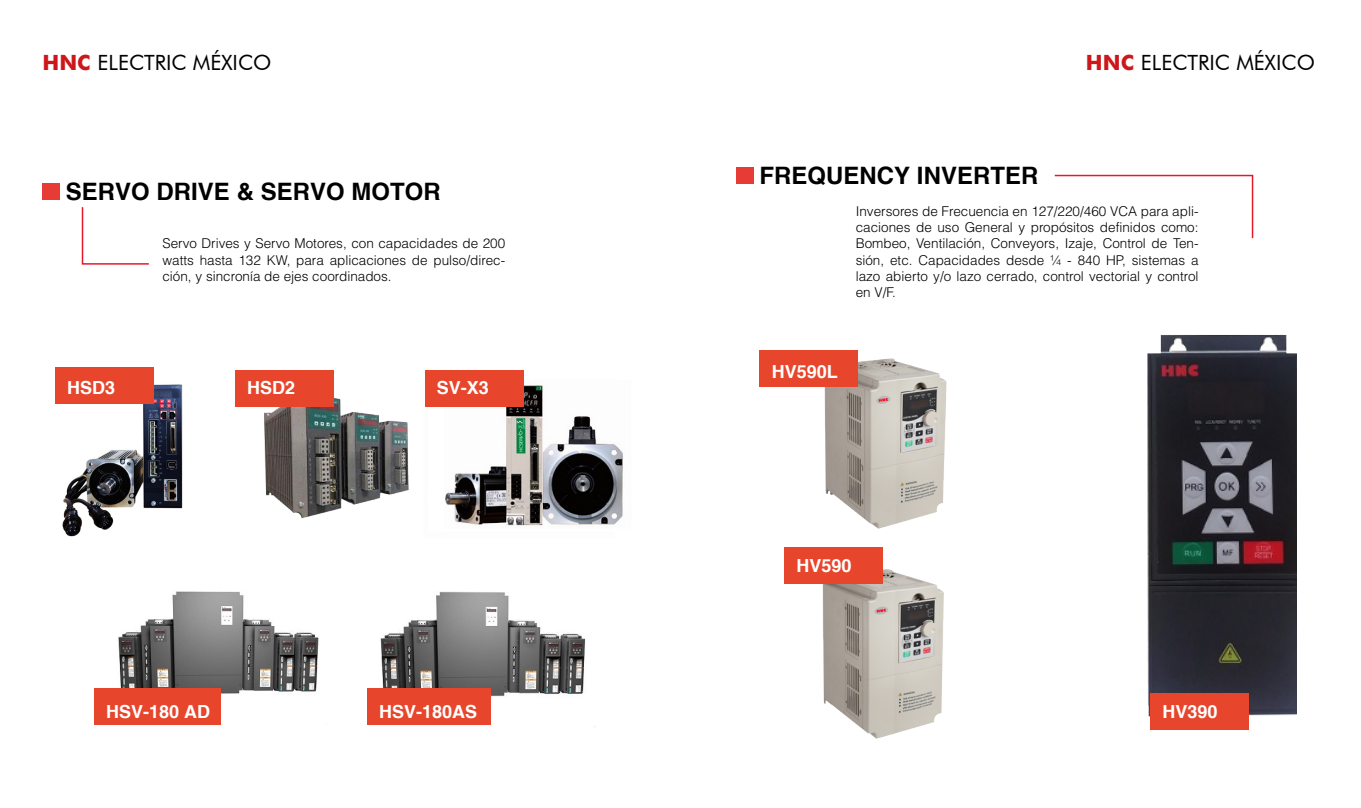
<style>
.page{position:relative;width:1361px;height:808px;background:#fff}
.page>*{position:absolute;margin:0;border:0;box-sizing:border-box;transform-origin:0 0}
.t1{font:700 24px "Helvetica cyr";color:#000}
.t2{font:21px "Futura BT";color:#000}
.t3{font:700 18px "Helvetica cyr";color:#fff}
.t4{font:300 13.5px/16.2px "Helvetica LT Std";color:#000;text-align:justify}
.s1{font-family:"Futura";font-weight:700;color:#cd171a}
</style>
<div class="page">
<img style="left:244px;top:391px;width:165px;height:128px">
<div style="left:43px;top:184px;width:17px;height:16px;background:#e73b36"></div>
<img style="left:55px;top:373px;width:128px;height:164px">
<img style="left:425px;top:380px;width:198px;height:146px">
<img style="left:103px;top:591px;width:216px;height:133px">
<img style="left:367px;top:591px;width:218px;height:106px">
<svg style="left:81px;top:207px;width:68px;height:58px"></svg>
<img style="left:1147px;top:335px;width:149px;height:383px">
<div style="left:1150px;top:694px;width:98px;height:36px;background:#e8462c"></div>
<img style="left:784px;top:569px;width:160px;height:170px">
<div style="left:784px;top:547px;width:99px;height:36px;background:#e8462c"></div>
<img style="left:824px;top:358px;width:123px;height:171px">
<div style="left:55px;top:367px;width:98px;height:36px;background:#e8462c"></div>
<div style="left:736px;top:167px;width:17px;height:17px;background:#e73b36"></div>
<svg style="left:1054px;top:174px;width:200px;height:65px"></svg>
<div style="left:235px;top:370px;width:98px;height:36px;background:#e8462c"></div>
<div style="left:425px;top:370px;width:98px;height:36px;background:#e8462c"></div>
<div style="left:759px;top:350px;width:99px;height:37px;background:#e8462c"></div>
<div style="left:94px;top:689px;width:126px;height:36px;background:#e8462c"></div>
<div style="left:367px;top:689px;width:124px;height:36px;background:#e8462c"></div>
<h2 class="t2" style="left:43px;top:50px;width:231px"><span class="s1">HNC</span> ELECTRIC MÉXICO</h2>
<h2 class="t2" style="left:1086px;top:50px;width:231px"><span class="s1">HNC</span> ELECTRIC MÉXICO</h2>
<h1 class="t1" style="left:66px;top:178px;width:376px">SERVO DRIVE &amp; SERVO MOTOR</h1>
<p class="t4" style="left:162px;top:235px;width:344px">Servo Drives y Servo Motores, con capacidades de 200 watts hasta 132 KW, para aplicaciones de pulso/direc&shy;ción, y sincronía de ejes coordinados.</p>
<h3 class="t3" style="left:67px;top:378px;width:50px">HSD3</h3>
<h3 class="t3" style="left:247px;top:378px;width:50px">HSD2</h3>
<h3 class="t3" style="left:437px;top:378px;width:54px">SV-X3</h3>
<h3 class="t3" style="left:106px;top:702px;width:106px">HSV-180 AD</h3>
<h3 class="t3" style="left:379px;top:702px;width:100px">HSV-180AS</h3>
<h1 class="t1" style="left:759px;top:162px;width:280px">FREQUENCY INVERTER</h1>
<p class="t4" style="left:855px;top:203px;width:344px">Inversores de Frecuencia en 127/220/460 VCA para apli&shy;caciones de uso General y propósitos definidos como:<br>Bombeo, Ventilación, Conveyors, Izaje, Control de Ten&shy;sión, etc. Capacidades desde ¼ - 840 HP, sistemas a lazo abierto y/o lazo cerrado, control vectorial y control en V/F.</p>
<h3 class="t3" style="left:772px;top:362px;width:68px">HV590L</h3>
<h3 class="t3" style="left:796px;top:556px;width:57px">HV590</h3>
<h3 class="t3" style="left:1162px;top:702px;width:57px">HV390</h3>
</div>
